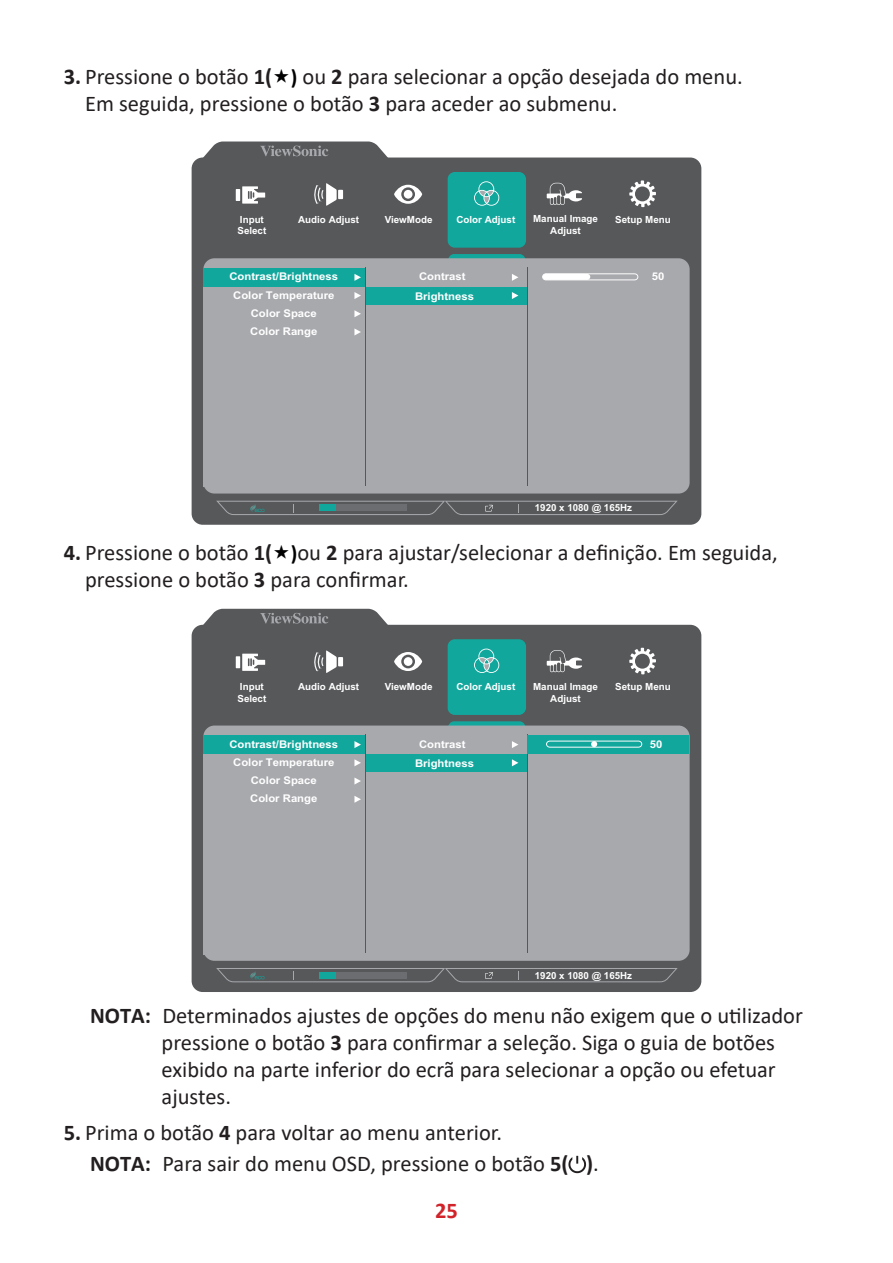
<style>
.page{position:relative;width:893px;height:1263px;background:#fff}
.page>*{position:absolute;margin:0;border:0;box-sizing:border-box;transform-origin:0 0}
.t1{font:22.5px/27px "Calibri";color:#231f20}
.t2{font:700 22.5px "Calibri";color:#d1232a}
.t3{font:700 10.65px/18.3px "Arial";color:#fff;text-align:center;scale:1.06 1}
.t4{font:700 9.75px/11.7px "Arial";color:#fff}
.s1{font-weight:700}
.s2{font-weight:700;font-size:21px;color:#000}
</style>
<div class="page">
<div style="left:192px;top:158px;width:509px;height:367px;background:#57585a;border-radius:11px"></div>
<svg style="left:448px;top:254px;width:77px;height:4px"></svg>
<div style="left:203px;top:258px;width:487px;height:235px;background:#a8a9ad;border-radius:11px"></div>
<div style="left:448px;top:172px;width:78px;height:76px;background:#12a79d;border-radius:7px"></div>
<svg style="left:354px;top:328px;width:7px;height:7px"></svg>
<svg style="left:354px;top:310px;width:7px;height:7px"></svg>
<div style="left:366px;top:286px;width:161px;height:19px;background:#12a79d"></div>
<svg style="left:354px;top:292px;width:7px;height:7px"></svg>
<div style="left:203px;top:268px;width:162px;height:18px;background:#12a79d"></div>
<svg style="left:354px;top:274px;width:7px;height:7px"></svg>
<svg style="left:512px;top:274px;width:6px;height:7px"></svg>
<svg style="left:512px;top:292px;width:6px;height:7px"></svg>
<div style="left:203px;top:469px;width:162px;height:18px;background:#a8a9ad"></div>
<hr style="left:527px;top:267px;width:1px;height:218px;background:#57585a">
<hr style="left:365px;top:267px;width:1px;height:218px;background:#57585a">
<svg style="left:216px;top:501px;width:461px;height:14px"></svg>
<svg style="left:198px;top:141px;width:195px;height:18px"></svg>
<svg style="left:542px;top:273px;width:96px;height:7px"></svg>
<div style="left:543px;top:274px;width:47px;height:6px;background:#fff;border-radius:3px"></div>
<svg style="left:629px;top:180px;width:27px;height:27px"></svg>
<svg style="left:474px;top:181px;width:25px;height:25px"></svg>
<svg style="left:394px;top:185px;width:28px;height:19px"></svg>
<div style="left:404px;top:190px;width:8px;height:9px;background:#fff;border-radius:50%"></div>
<svg style="left:547px;top:183px;width:35px;height:22px"></svg>
<hr style="left:236px;top:189px;width:4px;height:12px;background:#fff">
<svg style="left:242px;top:186px;width:23px;height:18px"></svg>
<div style="left:338px;top:190px;width:5px;height:9px;background:#fff"></div>
<svg style="left:314px;top:183px;width:23px;height:23px"></svg>
<div style="left:192px;top:625px;width:509px;height:367px;background:#57585a;border-radius:11px"></div>
<svg style="left:449px;top:721px;width:76px;height:4px"></svg>
<div style="left:203px;top:725px;width:487px;height:236px;background:#a8a9ad;border-radius:11px"></div>
<div style="left:448px;top:639px;width:78px;height:76px;background:#12a79d;border-radius:7px"></div>
<svg style="left:354px;top:796px;width:7px;height:7px"></svg>
<svg style="left:354px;top:777px;width:7px;height:7px"></svg>
<div style="left:366px;top:754px;width:161px;height:18px;background:#12a79d"></div>
<svg style="left:354px;top:759px;width:7px;height:7px"></svg>
<div style="left:203px;top:735px;width:162px;height:19px;background:#12a79d"></div>
<svg style="left:354px;top:741px;width:7px;height:7px"></svg>
<svg style="left:512px;top:741px;width:6px;height:7px"></svg>
<svg style="left:512px;top:759px;width:6px;height:7px"></svg>
<div style="left:203px;top:936px;width:162px;height:18px;background:#a8a9ad"></div>
<hr style="left:527px;top:734px;width:1px;height:219px;background:#57585a">
<hr style="left:365px;top:734px;width:1px;height:219px;background:#57585a">
<svg style="left:216px;top:968px;width:462px;height:14px"></svg>
<svg style="left:198px;top:609px;width:195px;height:17px"></svg>
<div style="left:528px;top:735px;width:161px;height:19px;background:#12a79d"></div>
<svg style="left:546px;top:741px;width:96px;height:7px"></svg>
<svg style="left:629px;top:648px;width:27px;height:26px"></svg>
<svg style="left:474px;top:649px;width:25px;height:24px"></svg>
<svg style="left:394px;top:652px;width:28px;height:19px"></svg>
<div style="left:404px;top:657px;width:8px;height:9px;background:#fff;border-radius:50%"></div>
<svg style="left:547px;top:650px;width:35px;height:22px"></svg>
<hr style="left:236px;top:656px;width:4px;height:12px;background:#fff">
<svg style="left:242px;top:654px;width:23px;height:17px"></svg>
<div style="left:338px;top:657px;width:5px;height:9px;background:#fff"></div>
<svg style="left:314px;top:650px;width:23px;height:23px"></svg>
<svg style="left:568px;top:1156px;width:18px;height:17px"></svg>
<p class="t1" style="left:85px;top:62px;width:659px;text-indent:-21px"><span class="s1">3.</span> Pressione o botão <span class="s1">1(</span> <span class="s2">)</span> ou <span class="s1">2</span> para selecionar a opção desejada do menu.<br>Em seguida, pressione o botão <span class="s1">3</span> para aceder ao submenu.</p>
<p class="t4" style="left:237px;top:214px;width:30px">Input<br>Select</p>
<p class="t4" style="left:298px;top:214px;width:63px">Audio Adjust</p>
<p class="t3" style="left:229px;top:268px;width:104px">Contrast/Brightness<br>Color Temperature<br>Color Space<br>Color Range</p>
<p class="t4" style="left:385px;top:213px;width:49px">ViewMode</p>
<p class="t4" style="left:456px;top:213px;width:60px">Color Adjust</p>
<p class="t4" style="left:533px;top:213px;width:66px">Manual Image</p>
<p class="t4" style="left:615px;top:214px;width:57px">Setup Menu</p>
<p class="t4" style="left:550px;top:225px;width:32px">Adjust</p>
<p class="t3" style="left:415px;top:267px;width:57px;line-height:19.2px">Contrast<br>Brightness</p>
<p class="t3" style="left:652px;top:268px;width:13px">50</p>
<p class="t4" style="left:535px;top:502px;width:99px">1920 x 1080 @ 165Hz</p>
<p class="t1" style="left:85px;top:539px;width:694px;text-indent:-21px"><span class="s1">4.</span> Pressione o botão <span class="s1">1(</span> <span class="s2">)</span>ou <span class="s1">2</span> para ajustar/selecionar a definição. Em seguida, pressione o botão <span class="s1">3</span> para confirmar.</p>
<p class="t4" style="left:237px;top:681px;width:30px">Input<br>Select</p>
<p class="t4" style="left:298px;top:681px;width:63px">Audio Adjust</p>
<p class="t3" style="left:229px;top:735px;width:104px">Contrast/Brightness<br>Color Temperature<br>Color Space<br>Color Range</p>
<p class="t4" style="left:385px;top:681px;width:49px">ViewMode</p>
<p class="t4" style="left:456px;top:681px;width:60px">Color Adjust</p>
<p class="t4" style="left:533px;top:681px;width:66px">Manual Image</p>
<p class="t4" style="left:615px;top:681px;width:57px">Setup Menu</p>
<p class="t4" style="left:550px;top:692px;width:32px">Adjust</p>
<p class="t3" style="left:415px;top:734px;width:57px;line-height:19.2px">Contrast<br>Brightness</p>
<p class="t3" style="left:650px;top:735px;width:13px">50</p>
<p class="t4" style="left:535px;top:969px;width:99px">1920 x 1080 @ 165Hz</p>
<p class="t1" style="left:162px;top:1002px;width:643px;text-indent:-71px"><span class="s1">NOTA:</span> Determinados ajustes de opções do menu não exigem que o utilizador pressione o botão <span class="s1">3</span> para confirmar a seleção. Siga o guia de botões exibido na parte inferior do ecrã para selecionar a opção ou efetuar ajustes.</p>
<p class="t1" style="left:90px;top:1116px;width:510px;line-height:31.2px;text-indent:-26px"><span class="s1">5.</span> Prima o botão <span class="s1">4</span> para voltar ao menu anterior.<br><span class="s1">NOTA:</span> Para sair do menu OSD, pressione o botão <span class="s1">5( )</span>.</p>
<p class="t2" style="left:435px;top:1194px;width:24px">25</p>
</div>
